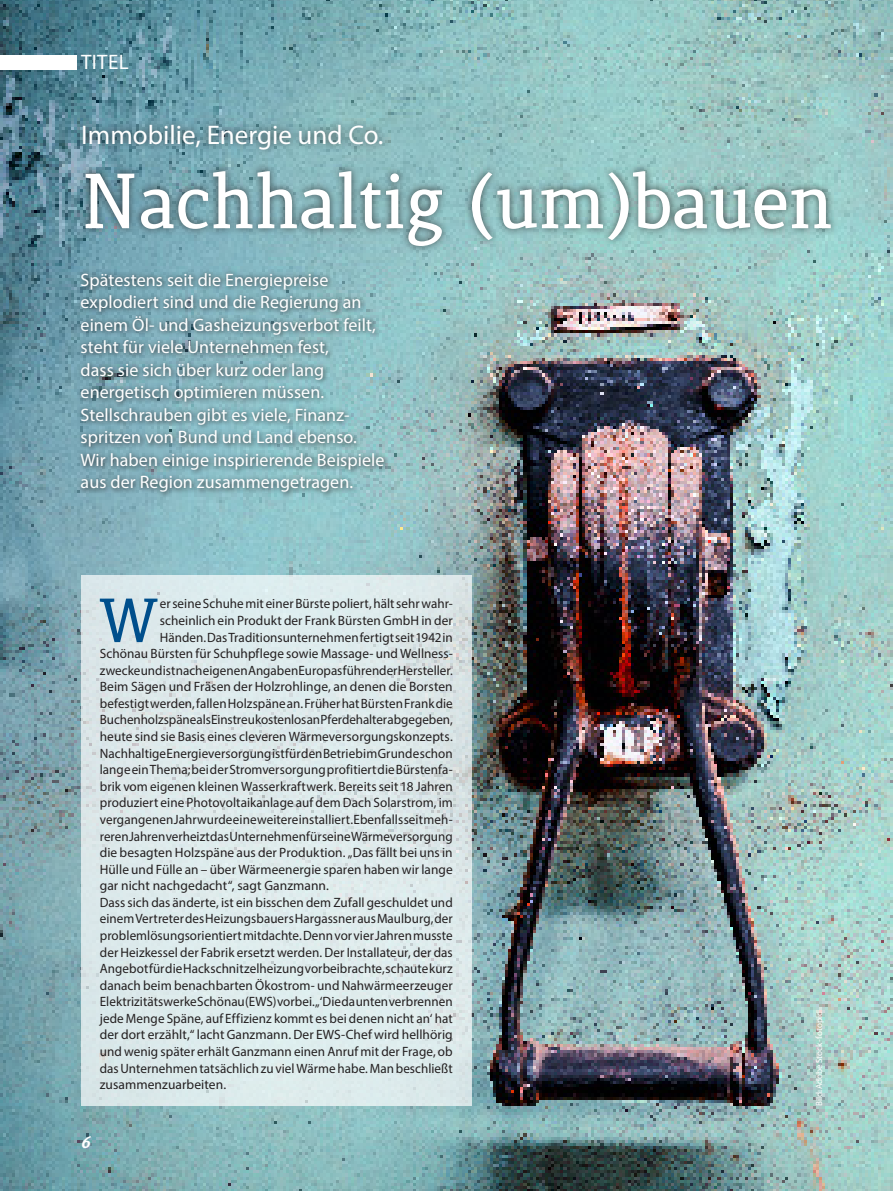
<style>
.page{position:relative;width:893px;height:1191px;background:#fff}
.page>*{position:absolute;margin:0;border:0;box-sizing:border-box;transform-origin:0 0}
.A___Headline_L_50_pt{font:700 75px "Lenga";color:#fff}
.R___Grundtext_mit_In{font:700 59.1px "Lenga";color:#004f8c}
.A___Dachzeile_blau_1{font:27px "Myriad Pro";color:#fff}
.R___Rubrikenkopf_-_I{font:21px "Myriad Pro";color:#fff}
.IW___Vorspann{font:18px/22.5px "Myriad Pro";letter-spacing:.005em;color:#fff}
.t1{font:italic 900 16.5px "Lenga";color:#fff}
.R___Grundtext{font:13.5px/16.5px "Myriad Pro";letter-spacing:.005em;color:#231f20;text-align:justify}
.R___Grundtext_mit_In-2{font:13.5px/16.5px "Myriad Pro";letter-spacing:.005em;color:#231f20;text-align:right}
.R___Bildnachweis{font:9px "Myriad Pro";color:#fff}
</style>
<div class="page">
<img style="left:0;top:0;width:893px;height:1191px">
<div style="left:81px;top:575px;width:390px;height:531px;background:#ddeaec"></div>
<div style="left:75px;top:117px;width:764px;height:137px;background:#231f20;opacity:.75"></div>
<div style="left:76px;top:267px;width:313px;height:230px;background:#231f20;opacity:.43"></div>
<div style="left:0;top:55px;width:77px;height:14px;background:#fff"></div>
<p class="R___Rubrikenkopf_-_I" style="left:81px;top:49px;width:38px">titel</p>
<p class="A___Dachzeile_blau_1" style="left:81px;top:118px;width:304px">Immobilie, Energie und Co.</p>
<p class="A___Headline_L_50_pt" style="left:81px;top:160px;width:753px">Nachhaltig (um)bauen</p>
<p class="IW___Vorspann" style="left:81px;top:268px;width:306px">Spätestens seit die Energiepreise explodiert sind und die Regierung an einem Öl- und Gasheizungsverbot feilt, steht für viele Unternehmen fest,<br>dass sie sich über kurz oder lang energetisch optimieren müssen.<br>Stellschrauben gibt es viele, Finanz&shy;spritzen von Bund und Land ebenso.<br>Wir haben einige inspirierende Beispiele aus der Region zusammengetragen.</p>
<p class="R___Grundtext_mit_In" style="left:99px;top:588px;width:61px">W</p>
<p class="R___Grundtext_mit_In-2" style="left:100px;top:595px;width:354px">er seine Schuhe mit einer Bürste poliert, hält sehr wahr-<br>scheinlich ein Produkt der Frank Bürsten GmbH in der<br>Händen. Das Traditionsunternehmen fertigt seit 1942 in<br>Schönau Bürsten für Schuhpflege sowie Massage- und Wellness&shy;zwecke und ist nach eigenen Angaben Europas führender Hersteller.<br>Beim Sägen und Fräsen der Holzrohlinge, an denen die Borsten befestigt werden, fallen Holzspäne an. Früher hat Bürsten Frank die Buchenholzspäne als Einstreu kostenlos an Pferdehalter abgegeben, heute sind sie Basis eines cleveren Wärmeversorgungskonzepts.</p>
<p class="R___Grundtext" style="left:100px;top:744px;width:354px">Nachhaltige Energieversorgung ist für den Betrieb im Grunde schon lange ein Thema; bei der Stromversorgung profitiert die Bürstenfa&shy;brik vom eigenen kleinen Wasserkraftwerk. Bereits seit 18 Jahren produziert eine Photovoltaikanlage auf dem Dach Solarstrom, im vergangenen Jahr wurde eine weitere installiert. Ebenfalls seit meh&shy;reren Jahren verheizt das Unternehmen für seine Wärmeversorgung die besagten Holzspäne aus der Produktion. „Das fällt bei uns in Hülle und Fülle an – über Wärmeenergie sparen haben wir lange gar nicht nachgedacht“, sagt Ganzmann.</p>
<p class="R___Grundtext" style="left:100px;top:894px;width:354px">Dass sich das änderte, ist ein bisschen dem Zufall geschuldet und einem Vertreter des Heizungsbauers Hargassner aus Maulburg, der problemlösungsorientiert mitdachte. Denn vor vier Jahren musste der Heizkessel der Fabrik ersetzt werden. Der Installateur, der das Angebot für die Hackschnitzelheizung vorbeibrachte, schaute kurz danach beim benachbarten Ökostrom- und Nahwärmeerzeuger Elektrizitätswerke Schönau (EWS) vorbei. „‘Die da unten verbrennen jede Menge Späne, auf Effizienz kommt es bei denen nicht an‘ hat der dort erzählt,“ lacht Ganzmann. Der EWS-Chef wird hellhörig und wenig später erhält Ganzmann einen Anruf mit der Frage, ob das Unternehmen tatsächlich zu viel Wärme habe. Man beschließt zusammenzuarbeiten.</p>
<p class="t1" style="left:81px;top:1134px;width:11px">6</p>
<p class="R___Bildnachweis" style="left:813px;top:1105px;width:95px;rotate:-90deg">Bild: Adobe Stock - fotopic</p>
</div>
